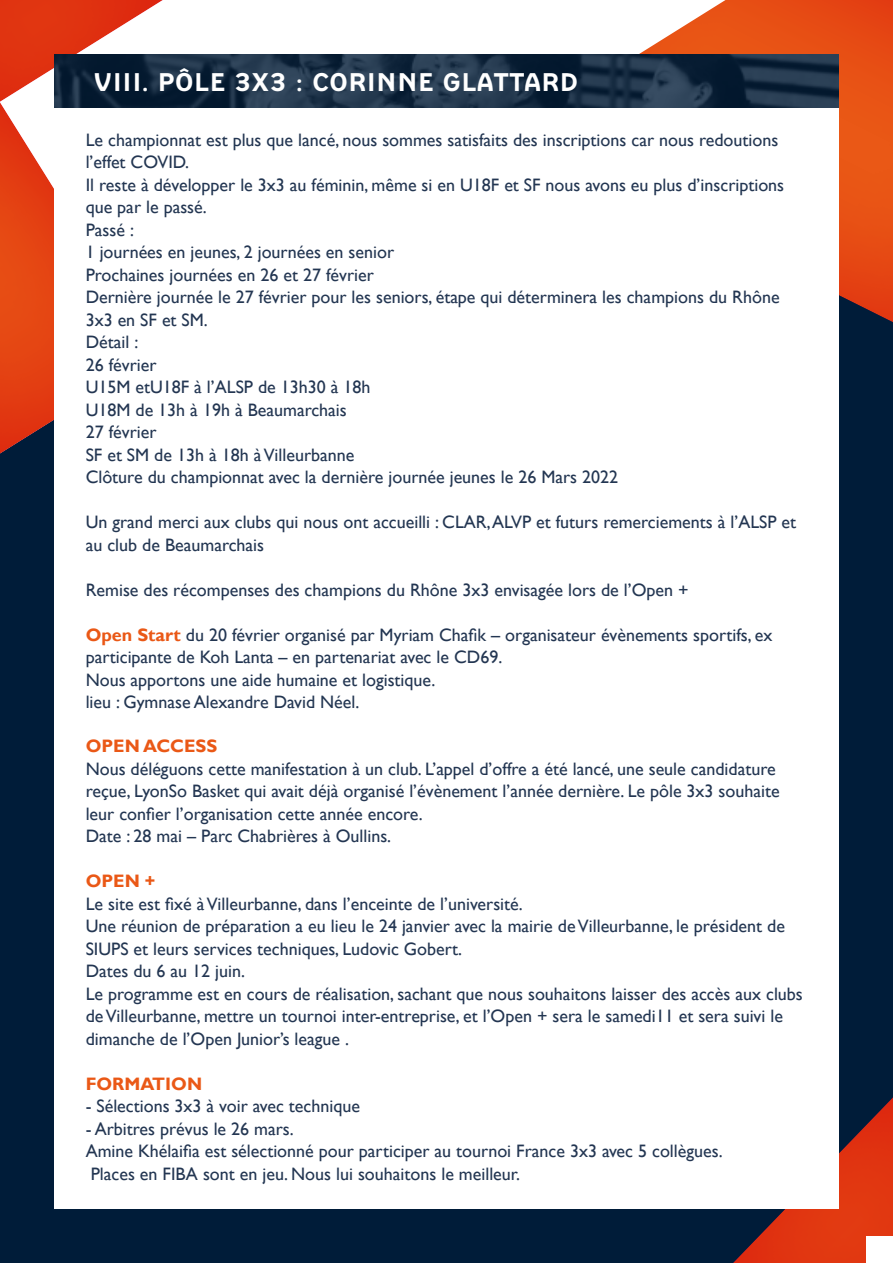
<style>
.page{position:relative;width:893px;height:1263px;background:#001c39}
.page>*{position:absolute;margin:0;border:0;box-sizing:border-box;transform-origin:0 0}
.t1{font:25.5px "FFBB";color:#fff}
.t2{font:18px/22.5px "Gill Sans";color:#233652}
.t3{font:700 18px "Gill Sans";color:#ea5816}
.s1{font-weight:700;color:#ea5816}
</style>
<div class="page">
<svg style="left:725px;top:0;width:168px;height:322px;background:#df4c15"></svg>
<svg style="left:184px;top:0;width:541px;height:54px;background:#fdf1ec"></svg>
<svg style="left:0;top:0;width:184px;height:63px;background:#ea765f"></svg>
<svg style="left:0;top:63px;width:54px;height:391px;background:#dd5b38"></svg>
<svg style="left:733px;top:1097px;width:160px;height:166px"></svg>
<div style="left:866px;top:1236px;width:27px;height:27px;background:#fff"></div>
<div style="left:54px;top:108px;width:785px;height:1101px;background:#fff"></div>
<img style="left:54px;top:54px;width:785px;height:54px">
<h1 class="t1" style="left:94px;top:68px;width:486px">VIII. PÔLE 3X3 : CORINNE GLATTARD</h1>
<p class="t2" style="left:86px;top:129px;width:700px">Le championnat est plus que lancé, nous sommes satisfaits des inscriptions car nous redoutions l’effet COVID.<br>Il reste à développer le 3x3 au féminin, même si en U18F et SF nous avons eu plus d’inscriptions que par le passé.<br>Passé :<br>1 journées en jeunes, 2 journées en senior<br>Prochaines journées en 26 et 27 février<br>Dernière journée le 27 février pour les seniors, étape qui déterminera les champions du Rhône 3x3 en SF et SM.<br>Détail :<br>26 février<br>U15M etU18F à l’ALSP de 13h30 à 18h<br>U18M de 13h à 19h à Beaumarchais<br>27 février<br>SF et SM de 13h à 18h à Villeurbanne<br>Clôture du championnat avec la dernière journée jeunes le 26 Mars 2022</p>
<p class="t2" style="left:86px;top:511px;width:712px">Un grand merci aux clubs qui nous ont accueilli : CLAR, ALVP et futurs remerciements à l’ALSP et au club de Beaumarchais</p>
<p class="t2" style="left:86px;top:579px;width:605px">Remise des récompenses des champions du Rhône 3x3 envisagée lors de l’Open +</p>
<p class="t2" style="left:86px;top:624px;width:688px"><span class="s1">Open Start</span> du 20 février organisé par Myriam Chafik – organisateur évènements sportifs, ex participante de Koh Lanta – en partenariat avec le CD69.<br>Nous apportons une aide humaine et logistique.<br>lieu : Gymnase Alexandre David Néel.</p>
<p class="t3" style="left:86px;top:735px;width:133px">OPEN ACCESS</p>
<p class="t2" style="left:86px;top:758px;width:696px">Nous déléguons cette manifestation à un club. L’appel d’offre a été lancé, une seule candidature reçue, LyonSo Basket qui avait déjà organisé l’évènement l’année dernière. Le pôle 3x3 souhaite leur confier l’organisation cette année encore.<br>Date : 28 mai – Parc Chabrières à Oullins.</p>
<p class="t3" style="left:86px;top:870px;width:71px">OPEN +</p>
<p class="t2" style="left:86px;top:893px;width:719px">Le site est fixé à Villeurbanne, dans l’enceinte de l’université.<br>Une réunion de préparation a eu lieu le 24 janvier avec la mairie de Villeurbanne, le président de SIUPS et leurs services techniques, Ludovic Gobert.<br>Dates du 6 au 12 juin.<br>Le programme est en cours de réalisation, sachant que nous souhaitons laisser des accès aux clubs de Villeurbanne, mettre un tournoi inter-entreprise, et l’Open + sera le samedi11 et sera suivi le dimanche de l’Open Junior’s league .</p>
<p class="t3" style="left:86px;top:1073px;width:118px">FORMATION</p>
<p class="t2" style="left:86px;top:1095px;width:276px">- Sélections 3x3 à voir avec technique</p>
<p class="t2" style="left:86px;top:1118px;width:638px">- Arbitres prévus le 26 mars.<br>Amine Khélaifia est sélectionné pour participer au tournoi France 3x3 avec 5 collègues.<br>Places en FIBA sont en jeu. Nous lui souhaitons le meilleur.</p>
</div>
